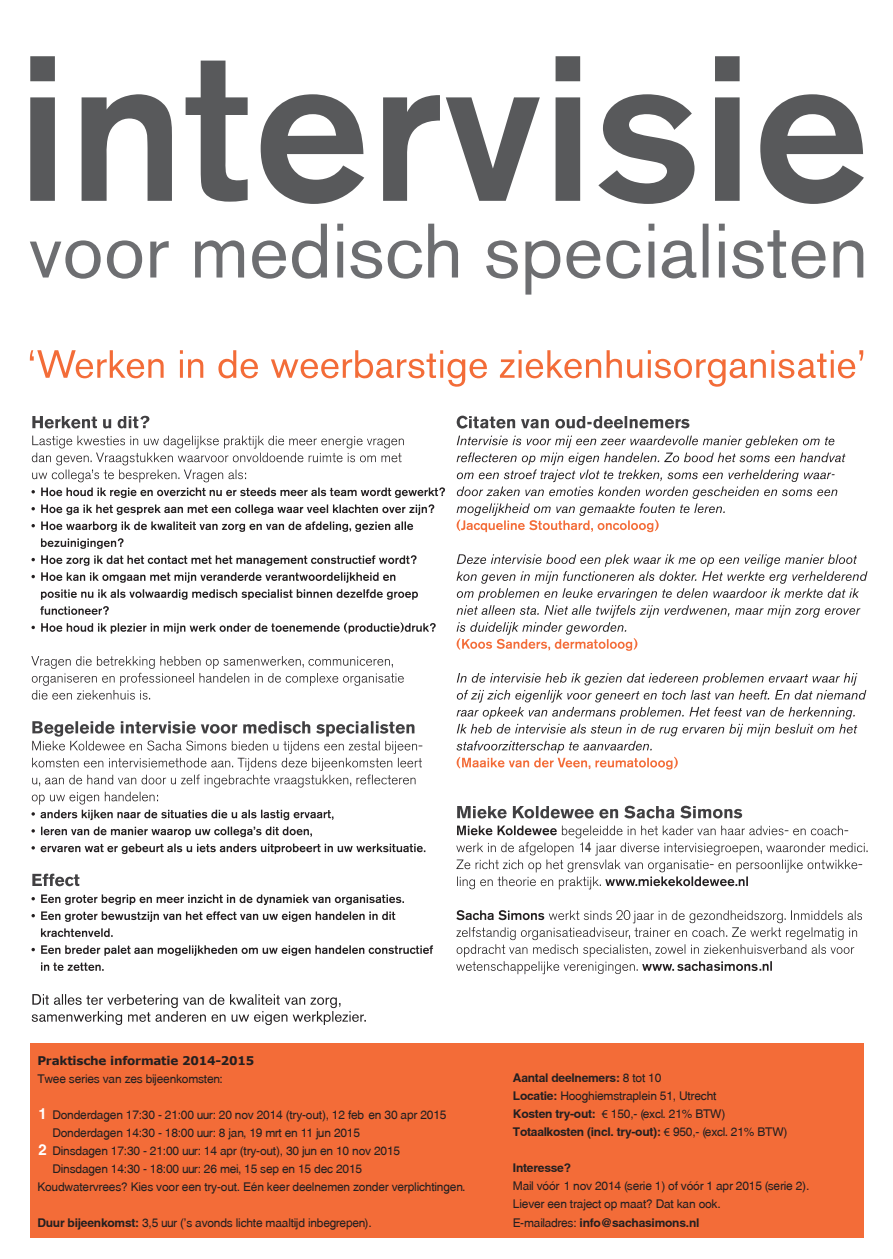
<style>
.page{position:relative;width:893px;height:1259px;background:#fff}
.page>*{position:absolute;margin:0;border:0;box-sizing:border-box;transform-origin:0 0}
.t1{font:700 15px "Swansea";color:#fff}
.t2{font:13.65px "Swansea";color:#231f20;scale:.81 1}
.t3{font:12px/18px "Swansea";letter-spacing:-.02em;color:#231f20}
.t4{font:700 12px "Verdana";letter-spacing:-.02em;color:#231f20}
.t5{font:700 12px "Swansea";letter-spacing:-.02em;color:#231f20}
.s1{font-weight:700}
.s2{font-family:"Myriad Pro"}
</style>
<div class="page">
<svg style="left:30px;top:56px;width:834px;height:148px"></svg>
<svg style="left:30px;top:224px;width:833px;height:71px"></svg>
<svg style="left:30px;top:350px;width:833px;height:37px"></svg>
<svg style="left:456px;top:825px;width:411px;height:64px"></svg>
<svg style="left:457px;top:805px;width:285px;height:13px"></svg>
<svg style="left:457px;top:673px;width:409px;height:96px"></svg>
<svg style="left:457px;top:554px;width:410px;height:97px"></svg>
<svg style="left:457px;top:435px;width:388px;height:97px"></svg>
<svg style="left:457px;top:416px;width:232px;height:12px"></svg>
<svg style="left:32px;top:994px;width:334px;height:31px"></svg>
<svg style="left:41px;top:962px;width:63px;height:9px"></svg>
<svg style="left:31px;top:945px;width:402px;height:11px"></svg>
<svg style="left:41px;top:928px;width:72px;height:9px"></svg>
<svg style="left:31px;top:911px;width:364px;height:11px"></svg>
<svg style="left:31px;top:894px;width:373px;height:11px"></svg>
<svg style="left:32px;top:873px;width:47px;height:13px"></svg>
<svg style="left:31px;top:843px;width:394px;height:11px"></svg>
<svg style="left:31px;top:826px;width:281px;height:11px"></svg>
<svg style="left:31px;top:721px;width:391px;height:99px"></svg>
<svg style="left:31px;top:656px;width:373px;height:43px"></svg>
<svg style="left:31px;top:622px;width:405px;height:11px"></svg>
<svg style="left:40px;top:606px;width:69px;height:9px"></svg>
<svg style="left:41px;top:589px;width:377px;height:11px"></svg>
<svg style="left:31px;top:572px;width:364px;height:11px"></svg>
<svg style="left:31px;top:555px;width:386px;height:11px"></svg>
<svg style="left:41px;top:538px;width:83px;height:11px"></svg>
<svg style="left:31px;top:521px;width:382px;height:11px"></svg>
<svg style="left:31px;top:504px;width:403px;height:11px"></svg>
<svg style="left:31px;top:435px;width:414px;height:63px"></svg>
<svg style="left:32px;top:416px;width:117px;height:12px"></svg>
<div style="left:30px;top:1043px;width:833px;height:195px;background:#f36c38"></div>
<svg style="left:456px;top:910px;width:406px;height:64px"></svg>
<p class="t2" style="left:585px;top:842px;width:9px">4</p>
<p class="t4" style="left:37px;top:1053px;width:218px">Praktische informatie 2014-2015</p>
<p class="t3" style="left:37px;top:1071px;width:187px">Twee series van zes bijeenkomsten:</p>
<p class="t3" style="left:52px;top:1107px;width:396px">Donderdagen 17:30 - 21:00 uur: 20 nov 2014 (try-out), 12 feb en 30 apr 2015</p>
<p class="t3" style="left:52px;top:1125px;width:309px">Donderdagen 14:30 - 18:00 uur: 8 jan, 19 mrt en 11 jun 2015</p>
<p class="t3" style="left:52px;top:1143px;width:349px">Dinsdagen 17:30 - 21:00 uur: 14 apr (try-out), 30 jun en 10 nov 2015</p>
<p class="t3" style="left:52px;top:1161px;width:311px">Dinsdagen 14:30 - 18:00 uur: 26 mei, 15 sep en 15 dec 2015</p>
<p class="t3" style="left:37px;top:1179px;width:430px">Koudwatervrees? Kies voor een try-out. Eén keer deelnemen zonder verplichtingen.</p>
<p class="t3" style="left:37px;top:1215px;width:336px"><span class="s1">Duur bijeenkomst:</span> 3,5 uur (’s avonds lichte maaltijd inbegrepen).</p>
<p class="t1" style="left:39px;top:1108px;width:10px">1</p>
<p class="t1" style="left:39px;top:1143px;width:10px">2</p>
<p class="t3" style="left:513px;top:1070px;width:276px"><span class="s1">Aantal deelnemers:</span> 8 tot 10<br><span class="s1">Locatie:</span> Hooghiemstraplein 51, Utrecht<br><span class="s1">Kosten try-out:</span> <span class="s2">€</span> 150,- (excl. 21% BTW)<br><span class="s1">Totaalkosten (incl. try-out):</span> <span class="s2">€</span> 950,- (excl. 21% BTW)</p>
<p class="t5" style="left:513px;top:1163px;width:60px">Interesse?</p>
<p class="t3" style="left:513px;top:1178px;width:298px">Mail vóór 1 nov 2014 (serie 1) of vóór 1 apr 2015 (serie 2).<br>Liever een traject op maat? Dat kan ook.<br>E-mailadres: <span class="s1">info@sachasimons.nl</span></p>
</div>
